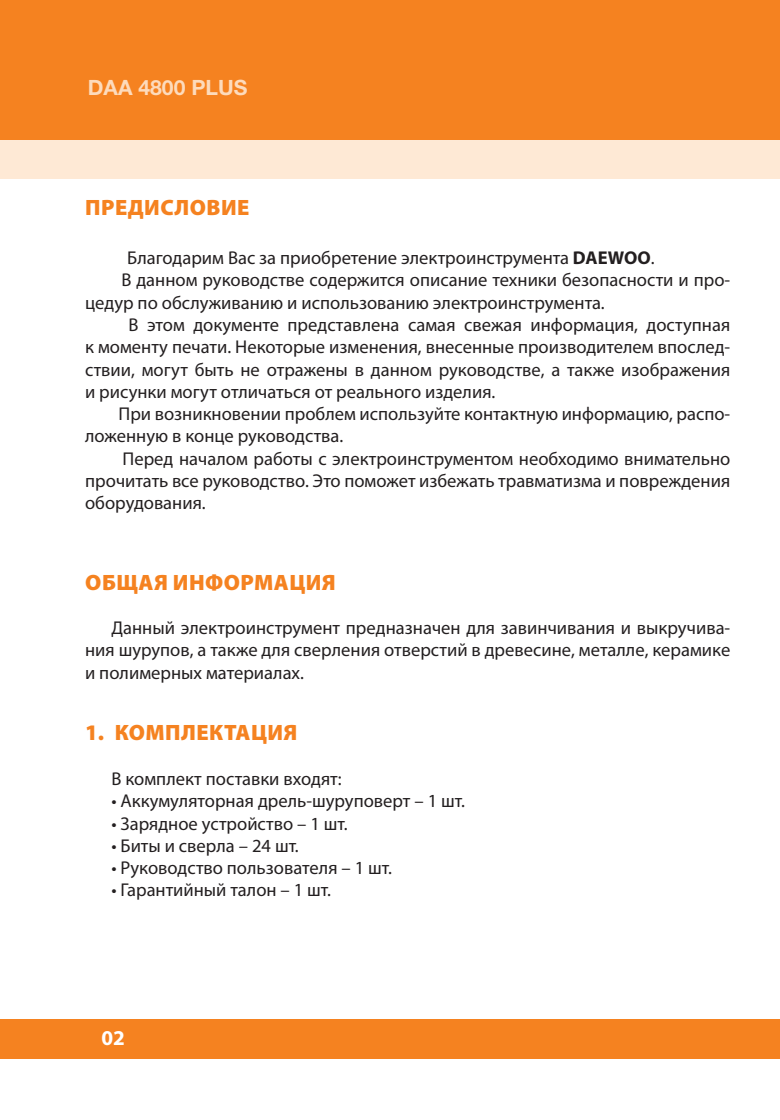
<style>
.page{position:relative;width:780px;height:1120px;background:#fff}
.page>*{position:absolute;margin:0;border:0;box-sizing:border-box;transform-origin:0 0}
.t1{font:900 22.25px "Myriad Pro";letter-spacing:.02em;color:#f58220}
.t2{font:700 21.25px "Helvetica Neue Cyr";color:#fddbbc}
.t3{font:700 21.25px "Myriad Pro";color:#fff}
.t4{font:18.5px/22.2px "Myriad Pro";color:#231f20;text-align:justify}
.s1{font-weight:700}
</style>
<div class="page">
<div style="left:0;top:0;width:780px;height:140px;background:#f58220"></div>
<div style="left:0;top:1019px;width:780px;height:39px;background:#f58220"></div>
<div style="left:0;top:140px;width:780px;height:39px;background:#fee9d5"></div>
<p class="t2" style="left:88px;top:76px;width:161px">DAA 4800 PLUS</p>
<p class="t1" style="left:85px;top:193px;width:166px">ПРЕДИСЛОВИЕ</p>
<p class="t4" style="left:127px;top:247px;width:529px">Благодарим Вас за приобретение электроинструмента <span class="s1">DAEWOO</span>.</p>
<p class="t4" style="left:121px;top:269px;width:610px">В данном руководстве содержится описание техники безопасности и про-</p>
<p class="t4" style="left:85px;top:291px;width:521px">цедур по обслуживанию и использованию электроинструмента.</p>
<p class="t4" style="left:128px;top:313px;width:603px">В этом документе представлена самая свежая информация, доступная</p>
<p class="t4" style="left:85px;top:336px;width:646px">к моменту печати. Некоторые изменения, внесенные производителем впослед-</p>
<p class="t4" style="left:85px;top:358px;width:646px">ствии, могут быть не отражены в данном руководстве, а также изображения</p>
<p class="t4" style="left:85px;top:380px;width:412px">и рисунки могут отличаться от реального изделия.</p>
<p class="t4" style="left:118px;top:402px;width:613px">При возникновении проблем используйте контактную информацию, распо-</p>
<p class="t4" style="left:85px;top:425px;width:260px">ложенную в конце руководства.</p>
<p class="t4" style="left:122px;top:447px;width:609px">Перед началом работы с электроинструментом необходимо внимательно</p>
<p class="t4" style="left:85px;top:469px;width:646px">прочитать все руководство. Это поможет избежать травматизма и повреждения</p>
<p class="t4" style="left:85px;top:492px;width:122px">оборудования.</p>
<p class="t1" style="left:85px;top:567px;width:252px">ОБЩАЯ ИНФОРМАЦИЯ</p>
<p class="t4" style="left:85px;top:616px;width:646px;text-indent:26px">Данный электроинструмент предназначен для завинчивания и выкручива&shy;ния шурупов, а также для сверления отверстий в древесине, металле, керамике и полимерных материалах.</p>
<p class="t1" style="left:85px;top:718px;width:214px">1. КОМПЛЕКТАЦИЯ</p>
<p class="t4" style="left:111px;top:767px;width:232px">В комплект поставки входят:</p>
<p class="t4" style="left:111px;top:789px;width:355px">• Аккумуляторная дрель-шуруповерт – 1 шт.</p>
<p class="t4" style="left:111px;top:812px;width:238px">• Зарядное устройство – 1 шт.</p>
<p class="t4" style="left:111px;top:834px;width:189px">• Биты и сверла – 24 шт.</p>
<p class="t4" style="left:111px;top:856px;width:282px">• Руководство пользователя – 1 шт.</p>
<p class="t4" style="left:111px;top:879px;width:221px">• Гарантийный талон – 1 шт.</p>
<p class="t3" style="left:101px;top:1024px;width:25px">02</p>
</div>
